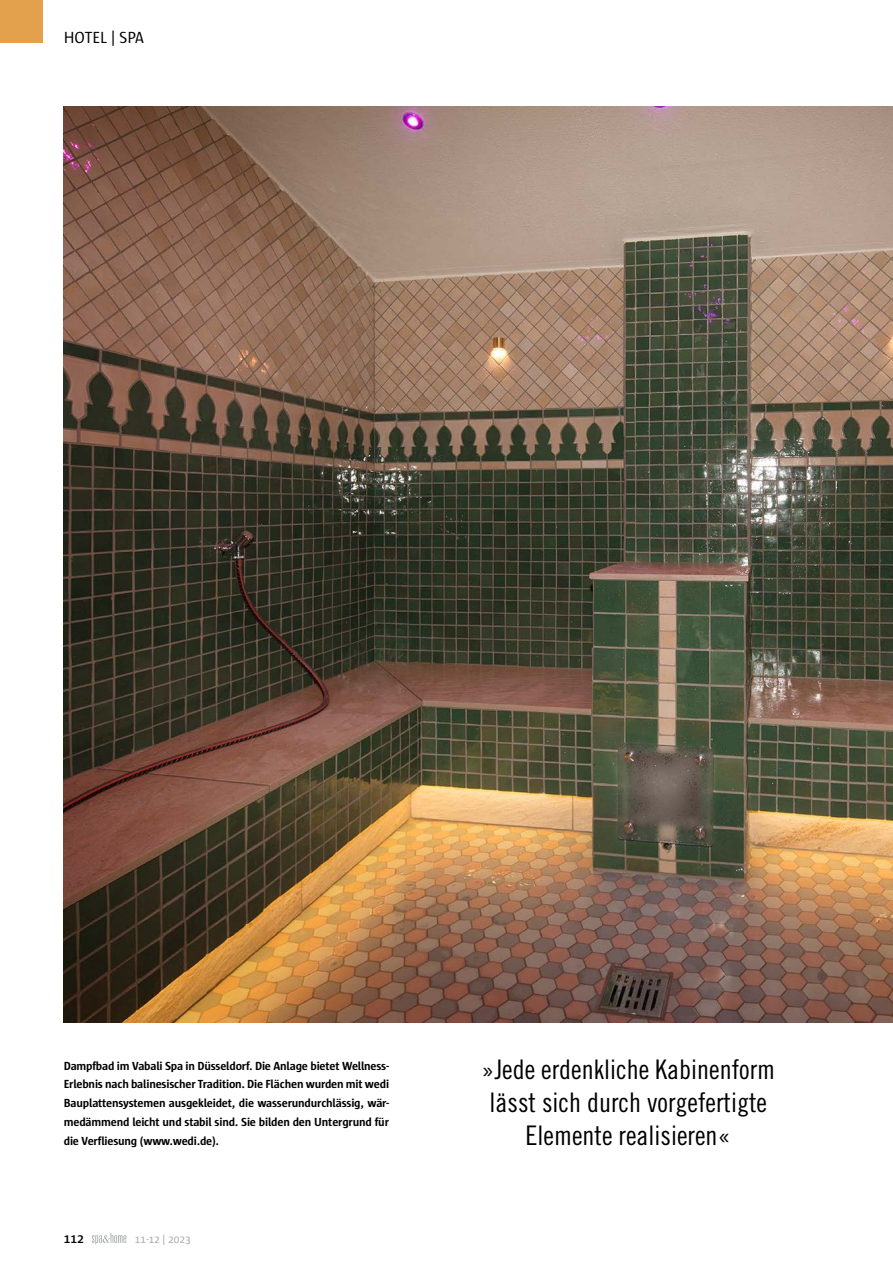
<style>
.page{position:relative;width:893px;height:1263px;background:#fff}
.page>*{position:absolute;margin:0;border:0;box-sizing:border-box;transform-origin:0 0}
.t1{font:27px/33px "Trade Gothic Cond Eighteen";color:#000;text-align:center}
.t2{font:16.5px "Sun";color:#000}
.t3{font:600 13.5px "Sun";color:#000}
.t4{font:700 12px/18.8px "Sun";letter-spacing:-.015em;color:#000;text-align:justify}
.t5{font:11.25px "Sun";color:#a7a9ac}
</style>
<div class="page">
<svg style="left:92px;top:1233px;width:34px;height:11px"></svg>
<div style="left:0;top:0;width:43px;height:43px;background:#e3a14e"></div>
<img style="left:64px;top:106px;width:829px;height:917px">
<h2 class="t2" style="left:64px;top:28px;width:82px">HOTEL | SPA</h2>
<p class="t4" style="left:64px;top:1056px;width:327px">Dampfbad im Vabali Spa in Düsseldorf. Die Anlage bietet Wellness-Erlebnis nach balinesischer Tradition. Die Flächen wurden mit wedi Bauplattensystemen ausgekleidet, die wasserundurchlässig, wär&shy;medämmend leicht und stabil sind. Sie bilden den Untergrund für die Verfliesung (www.wedi.de).</p>
<h1 class="t1" style="left:481px;top:1053px;width:295px">»Jede erdenkliche Kabinenform lässt sich durch vorgefertigte<br>Elemente realisieren«</h1>
<p class="t3" style="left:64px;top:1231px;width:22px">112</p>
<p class="t5" style="left:135px;top:1233px;width:57px">11-12 | 2023</p>
</div>
